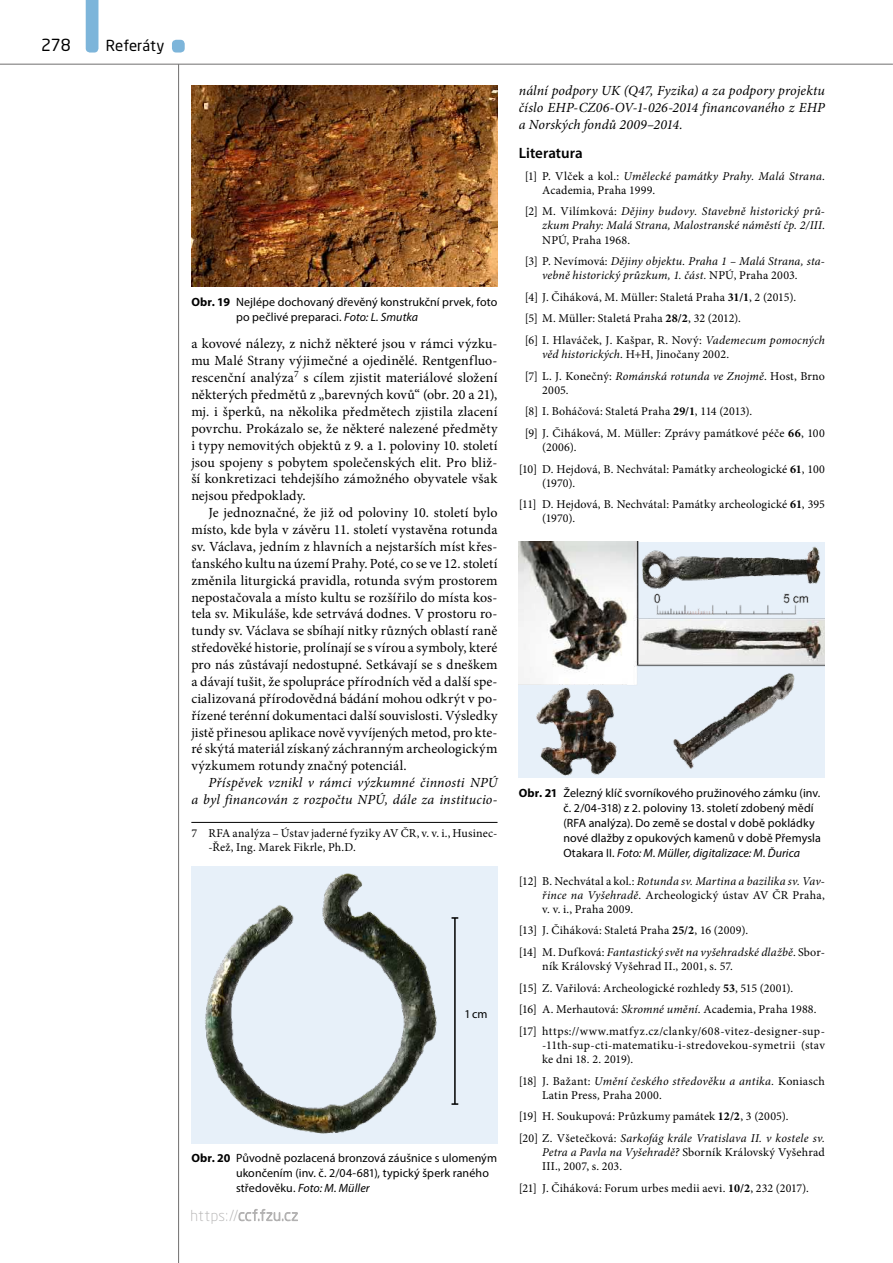
<style>
.page{position:relative;width:893px;height:1263px;background:#fff}
.page>*{position:absolute;margin:0;border:0;box-sizing:border-box;transform-origin:0 0}
.t1{font:16.5px "Neo Sans Pro";color:#000}
.mezititulek2{font:600 15px "Myriad Pro";color:#000}
.t2{font:15px "Neo Sans Pro";color:#000}
.normální{font:13.95px/16.8px "Minion Pro";letter-spacing:.005em;color:#000;text-align:justify}
.normální-2{font:italic 13.95px/16.8px "Minion Pro";letter-spacing:.01em;color:#000;text-align:right}
.literatura{font:12px/14.1px "Minion Pro";letter-spacing:.015em;color:#000}
.obr-popisek2{font:12px/15px "Myriad Pro";letter-spacing:.01em;color:#000}
.literatura-2{font:italic 12px/14.1px "Minion Pro";letter-spacing:.015em;color:#000;text-align:justify}
.pozn_pod_čarou{font:12px/14.1px "Minion Pro";letter-spacing:.01em;color:#000}
.popisek8{font:12px "Myriad Pro";color:#000}
.s1{font-weight:700}
.s2{font-style:italic}
.s3{font-style:normal}
</style>
<div class="page">
<hr style="left:178px;top:64px;width:1px;height:1199px;background:#706f6f">
<hr style="left:0;top:64px;width:893px;height:1px;background:#706f6f">
<svg style="left:238px;top:1209px;width:60px;height:12px"></svg>
<svg style="left:86px;top:0;width:12px;height:53px"></svg>
<div style="left:172px;top:40px;width:13px;height:13px;background:#7db5da;border-radius:4px"></div>
<hr style="left:191px;top:822px;width:306px;height:1px;background:#000">
<img style="left:191px;top:866px;width:306px;height:277px">
<img style="left:519px;top:542px;width:306px;height:236px">
<img style="left:191px;top:85px;width:306px;height:202px">
<hr style="left:454px;top:918px;width:2px;height:186px;background:#000">
<svg style="left:452px;top:1103px;width:6px;height:2px"></svg>
<svg style="left:452px;top:917px;width:6px;height:2px"></svg>
<p class="t1" style="left:41px;top:35px;width:31px">278</p>
<p class="t2" style="left:106px;top:36px;width:60px">Referáty</p>
<p class="obr-popisek2" style="left:236px;top:294px;width:263px;text-indent:-45px"><span class="s1">Obr. 19</span> Nejlépe dochovaný dřevěný konstrukční prvek, foto po pečlivé preparaci. <span class="s2">Foto: L. Smutka</span></p>
<p class="normální" style="left:191px;top:336px;width:308px">a kovové nálezy, z nichž některé jsou v rámci výzku&shy;mu Malé Strany výjimečné a ojedinělé. Rentgenfluo&shy;rescenční analýza<sup>7</sup> s cílem zjistit materiálové složení některých předmětů z „barevných kovů“ (obr. 20 a 21), mj. i šperků, na několika předmětech zjistila zlacení povrchu. Prokázalo se, že některé nalezené předměty i typy nemovitých objektů z 9. a 1. poloviny 10. století jsou spojeny s pobytem společenských elit. Pro bliž&shy;ší konkretizaci tehdejšího zámožného obyvatele však nejsou předpoklady.</p>
<p class="normální" style="left:191px;top:504px;width:308px;text-indent:17px">Je jednoznačné, že již od poloviny 10. století bylo místo, kde byla v závěru 11. století vystavěna rotunda sv. Václava, jedním z hlavních a nejstarších míst křes&shy;ťanského kultu na území Prahy. Poté, co se ve 12. století změnila liturgická pravidla, rotunda svým prostorem nepostačovala a místo kultu se rozšířilo do místa kos&shy;tela sv. Mikuláše, kde setrvává dodnes. V prostoru ro&shy;tundy sv. Václava se sbíhají nitky různých oblastí raně středověké historie, prolínají se s vírou a symboly, které pro nás zůstávají nedostupné. Setkávají se s dneškem a dávají tušit, že spolupráce přírodních věd a další spe&shy;cializovaná přírodovědná bádání mohou odkrýt v po&shy;řízené terénní dokumentaci další souvislosti. Výsledky jistě přinesou aplikace nově vyvíjených metod, pro kte&shy;ré skýtá materiál získaný záchranným archeologickým výzkumem rotundy značný potenciál.</p>
<p class="normální-2" style="left:191px;top:774px;width:308px">Příspěvek vznikl v rámci výzkumné činnosti NPÚ<br>a byl financován z rozpočtu NPÚ, dále za institucio-</p>
<p class="pozn_pod_čarou" style="left:208px;top:826px;width:291px;text-indent:-17px">7 RFA analýza – Ústav jaderné fyziky AV ČR, v. v. i., Husinec--Řež, Ing. Marek Fikrle, Ph.D.</p>
<p class="popisek8" style="left:464px;top:1006px;width:25px">1cm</p>
<p class="obr-popisek2" style="left:236px;top:1151px;width:263px;text-indent:-45px"><span class="s1">Obr. 20</span> Původně pozlacená bronzová záušnice s ulomeným ukončením (inv. č. 2/04-681), typický šperk raného středověku. <span class="s2">Foto: M. Müller</span></p>
<p class="normální-2" style="left:519px;top:82px;width:308px;text-align:justify">nální podpory UK (Q47, Fyzika) a za podpory projektu číslo EHP-CZ06-OV-1-026-2014 financovaného z EHP a Norských fondů 2009–2014.</p>
<p class="mezititulek2" style="left:519px;top:144px;width:65px">Literatura</p>
<p class="literatura" style="left:542px;top:169px;width:284px;text-indent:-17px">[1] P. Vlček a kol.: <span class="s2">Umělecké památky Prahy. Malá Strana</span>.<br>Academia, Praha 1999.</p>
<p class="literatura-2" style="left:542px;top:204px;width:284px;text-indent:-17px"><span class="s3">[2] M. Vilímková:</span> Dějiny budovy. Stavebně historický prů&shy;zkum Prahy: Malá Strana, Malostranské náměstí čp. 2/III<span class="s3">.<br>NPÚ, Praha 1968.</span></p>
<p class="literatura-2" style="left:542px;top:254px;width:284px;text-indent:-17px"><span class="s3">[3] P. Nevímová:</span> Dějiny objektu. Praha 1 – Malá Strana, sta&shy;vebně historický průzkum, 1. část. <span class="s3">NPÚ, Praha 2003.</span></p>
<p class="literatura" style="left:525px;top:290px;width:273px">[4] J. Čiháková, M. Müller: Staletá Praha <span class="s1">31/1</span>, 2 (2015).</p>
<p class="literatura" style="left:525px;top:312px;width:218px">[5] M. Müller: Staletá Praha <span class="s1">28/2</span>, 32 (2012).</p>
<p class="literatura" style="left:542px;top:333px;width:284px;text-indent:-17px">[6] I. Hlaváček, J. Kašpar, R. Nový: <span class="s2">Vademecum pomocných věd historických</span>. H+H, Jinočany 2002.</p>
<p class="literatura" style="left:542px;top:369px;width:284px;text-indent:-17px">[7] L. J. Konečný: <span class="s2">Románská rotunda ve Znojmě</span>. Host, Brno<br>2005.</p>
<p class="literatura" style="left:525px;top:404px;width:229px">[8] I. Boháčová: Staletá Praha <span class="s1">29/1</span>, 114 (2013).</p>
<p class="literatura" style="left:542px;top:426px;width:284px;text-indent:-17px">[9] J. Čiháková, M. Müller: Zprávy památkové péče <span class="s1">66</span>, 100 (2006).</p>
<p class="literatura" style="left:542px;top:462px;width:284px;text-indent:-23px">[10] D. Hejdová, B. Nechvátal: Památky archeologické <span class="s1">61</span>, 100 (1970).</p>
<p class="literatura" style="left:542px;top:497px;width:284px;text-indent:-23px">[11] D. Hejdová, B. Nechvátal: Památky archeologické <span class="s1">61</span>, 395 (1970).</p>
<p class="obr-popisek2" style="left:563px;top:785px;width:259px;text-indent:-45px"><span class="s1">Obr. 21</span> Železný klíč svorníkového pružinového zámku (inv. č. 2/04-318) z 2. poloviny 13. století zdobený mědí (RFA analýza). Do země se dostal v době pokládky nové dlažby z opukových kamenů v době Přemysla Otakara II. <span class="s2">Foto: M. Müller, digitalizace: M. Ďurica</span></p>
<p class="literatura" style="left:542px;top:874px;width:284px;text-align:justify;text-indent:-23px">[12] B. Nechvátal a kol.: <span class="s2">Rotunda sv. Martina a bazilika sv. Vav&shy;řince na Vyšehradě</span>. Archeologický ústav AV ČR Praha, v. v. i., Praha 2009.</p>
<p class="literatura" style="left:519px;top:923px;width:231px">[13] J. Čiháková: Staletá Praha <span class="s1">25/2</span>, 16 (2009).</p>
<p class="literatura" style="left:542px;top:945px;width:284px;text-indent:-23px">[14] M. Dufková: <span class="s2">Fantastický svět na vyšehradské dlažbě</span>. Sbor&shy;ník Královský Vyšehrad II., 2001, s. 57.</p>
<p class="literatura" style="left:519px;top:981px;width:276px">[15] Z. Vařilová: Archeologické rozhledy <span class="s1">53</span>, 515 (2001).</p>
<p class="literatura" style="left:519px;top:1002px;width:299px">[16] A. Merhautová: <span class="s2">Skromné umění</span>. Academia, Praha 1988.</p>
<p class="literatura" style="left:542px;top:1024px;width:284px;text-align:justify;text-indent:-23px">[17] https://www.matfyz.cz/clanky/608-vitez-designer-sup--11th-sup-cti-matematiku-i-stredovekou-symetrii (stav ke dni 18. 2. 2019).</p>
<p class="literatura" style="left:542px;top:1074px;width:284px;text-indent:-23px">[18] J. Bažant: <span class="s2">Umění českého středověku a antika.</span> Koniasch<br>Latin Press<span class="s2">,</span> Praha 2000.</p>
<p class="literatura" style="left:519px;top:1109px;width:271px">[19] H. Soukupová: Průzkumy památek <span class="s1">12/2</span>, 3 (2005).</p>
<p class="literatura-2" style="left:542px;top:1131px;width:284px;text-indent:-23px"><span class="s3">[20] Z. Všetečková:</span> Sarkofág krále Vratislava II. v kostele sv.<br>Petra a Pavla na Vyšehradě? <span class="s3">Sborník Královský Vyšehrad III., 2007, s. 203.</span></p>
<p class="literatura" style="left:519px;top:1181px;width:292px">[21] J. Čiháková: Forum urbes medii aevi. <span class="s1">10/2</span>, 232 (2017).</p>
</div>
